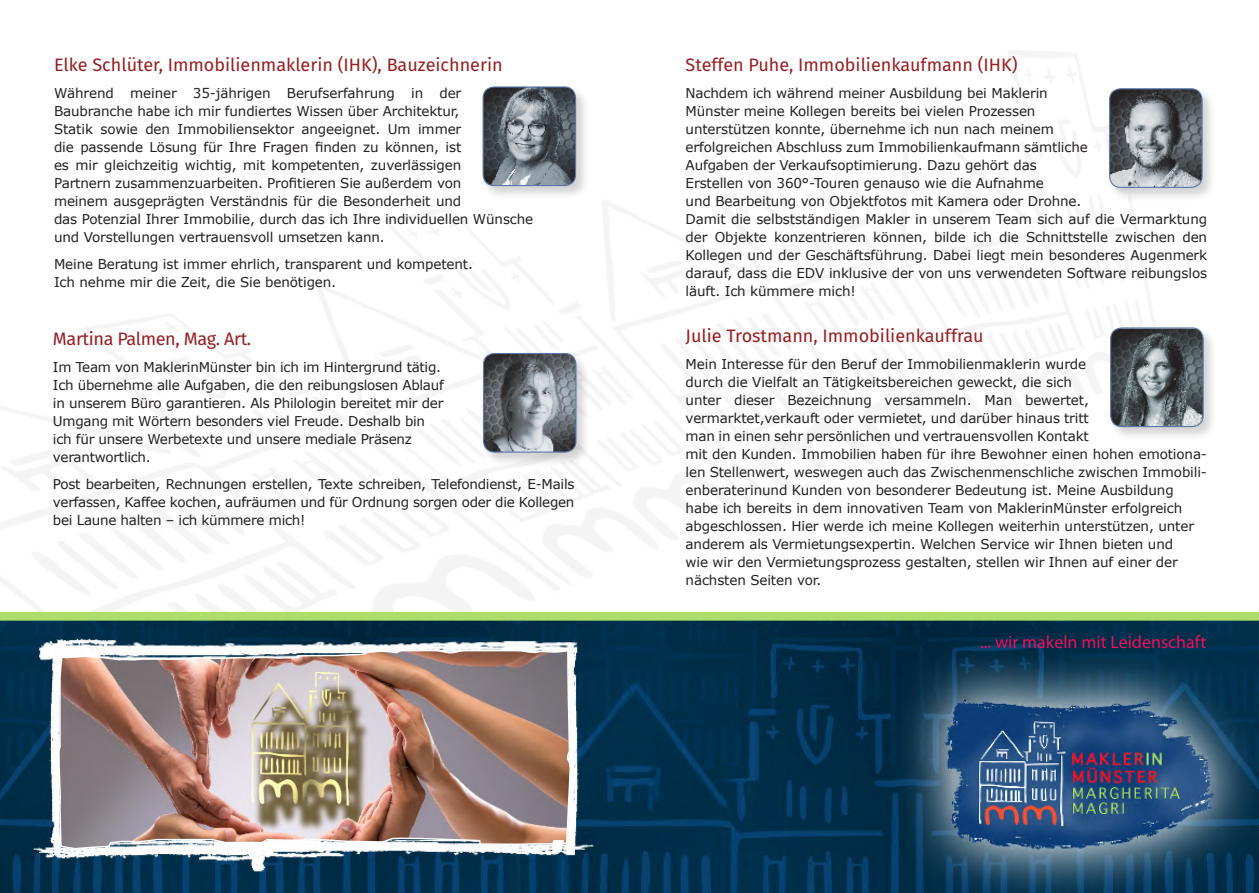
<style>
.page{position:relative;width:1259px;height:893px;background:#fff}
.page>*{position:absolute;margin:0;border:0;box-sizing:border-box;transform-origin:0 0}
.t1{font:18px "Fira Sans";color:#981e21}
.t2{font:18px "Myriad Pro";color:#ed105a}
.t3{font:18px "Fira Sans";letter-spacing:-.02em;color:#981e21}
.t4{font:13.5px/18px "Verdana";letter-spacing:-.01em;color:#231f20}
</style>
<div class="page">
<img style="left:0;top:612px;width:1259px;height:281px">
<img style="left:58px;top:649px;width:514px;height:244px">
<div style="left:1108px;top:325px;width:110px;height:116px;background:#231f20;opacity:.2"></div>
<img style="left:1110px;top:328px;width:93px;height:99px">
<div style="left:1110px;top:327px;width:93px;height:100px;border:1px solid #5a79ae;border-radius:11px"></div>
<div style="left:1106px;top:86px;width:111px;height:116px;background:#231f20;opacity:.2"></div>
<img style="left:1109px;top:89px;width:93px;height:98px">
<div style="left:1109px;top:88px;width:93px;height:100px;border:1px solid #5a79ae;border-radius:11px"></div>
<div style="left:481px;top:351px;width:110px;height:116px;background:#231f20;opacity:.2"></div>
<img style="left:483px;top:353px;width:93px;height:99px">
<div style="left:483px;top:353px;width:93px;height:100px;border:1px solid #5a79ae;border-radius:11px"></div>
<div style="left:480px;top:84px;width:110px;height:116px;background:#231f20;opacity:.2"></div>
<img style="left:483px;top:87px;width:92px;height:99px">
<div style="left:482px;top:86px;width:94px;height:100px;border:1px solid #5a79ae;border-radius:11px"></div>
<h1 class="t1" style="left:54px;top:51px;width:450px">Elke Schlüter, Immobilienmaklerin (IHK), Bauzeichnerin</h1>
<p class="t4" style="left:54px;top:84px;width:481px">Während meiner 35-jährigen Berufserfahrung in der Baubranche habe ich mir fundiertes Wissen über Architektur,<br>Statik sowie den Immobiliensektor angeeignet. Um immer<br>die passende Lösung für Ihre Fragen finden zu können, ist<br>es mir gleichzeitig wichtig, mit kompetenten, zuverlässigen<br>Partnern zusammenzuarbeiten. Profitieren Sie außerdem von<br>meinem ausgeprägten Verständnis für die Besonderheit und<br>das Potenzial Ihrer Immobilie, durch das ich Ihre individuellen Wünsche und Vorstellungen vertrauensvoll umsetzen kann.</p>
<p class="t4" style="left:54px;top:254px;width:420px">Meine Beratung ist immer ehrlich, transparent und kompetent.<br>Ich nehme mir die Zeit, die Sie benötigen.</p>
<h1 class="t3" style="left:53px;top:325px;width:200px">Martina Palmen, Mag. Art.</h1>
<p class="t4" style="left:53px;top:358px;width:392px">Im Team von MaklerinMünster bin ich im Hintergrund tätig.<br>Ich übernehme alle Aufgaben, die den reibungslosen Ablauf in unserem Büro garantieren. Als Philologin bereitet mir der Umgang mit Wörtern besonders viel Freude. Deshalb bin ich für unsere Werbetexte und unsere mediale Präsenz verantwortlich.</p>
<p class="t4" style="left:53px;top:475px;width:523px;text-align:justify">Post bearbeiten, Rechnungen erstellen, Texte schreiben, Telefondienst, E-Mails verfassen, Kaffee kochen, aufräumen und für Ordnung sorgen oder die Kollegen bei Laune halten – ich kümmere mich!</p>
<h1 class="t1" style="left:685px;top:51px;width:333px">Steffen Puhe, Immobilienkaufmann (IHK)</h1>
<p class="t4" style="left:685px;top:83px;width:523px">Nachdem ich während meiner Ausbildung bei Maklerin<br>Münster meine Kollegen bereits bei vielen Prozessen<br>unterstützen konnte, übernehme ich nun nach meinem<br>erfolgreichen Abschluss zum Immobilienkaufmann sämtliche<br>Aufgaben der Verkaufsoptimierung. Dazu gehört das<br>Erstellen von 360°-Touren genauso wie die Aufnahme<br>und Bearbeitung von Objektfotos mit Kamera oder Drohne.<br>Damit die selbstständigen Makler in unserem Team sich auf die Vermarktung der Objekte konzentrieren können, bilde ich die Schnittstelle zwischen den Kollegen und der Geschäftsführung. Dabei liegt mein besonderes Augenmerk darauf, dass die EDV inklusive der von uns verwendeten Software reibungslos läuft. Ich kümmere mich!</p>
<h1 class="t1" style="left:685px;top:322px;width:299px">Julie Trostmann, Immobilienkauffrau</h1>
<p class="t4" style="left:685px;top:355px;width:523px">Mein Interesse für den Beruf der Immobilienmaklerin wurde<br>durch die Vielfalt an Tätigkeitsbereichen geweckt, die sich<br>unter dieser Bezeichnung versammeln. Man bewertet, vermarktet,verkauft oder vermietet, und darüber hinaus tritt<br>man in einen sehr persönlichen und vertrauensvollen Kontakt<br>mit den Kunden. Immobilien haben für ihre Bewohner einen hohen emotiona&shy;len Stellenwert, weswegen auch das Zwischenmenschliche zwischen Immobili&shy;enberaterinund Kunden von besonderer Bedeutung ist. Meine Ausbildung habe ich bereits in dem innovativen Team von MaklerinMünster erfolgreich abgeschlossen. Hier werde ich meine Kollegen weiterhin unterstützen, unter anderem als Vermietungsexpertin. Welchen Service wir Ihnen bieten und<br>wie wir den Vermietungsprozess gestalten, stellen wir Ihnen auf einer der nächsten Seiten vor.</p>
<h1 class="t2" style="left:980px;top:631px;width:228px">... wir makeln mit Leidenschaft</h1>
</div>
